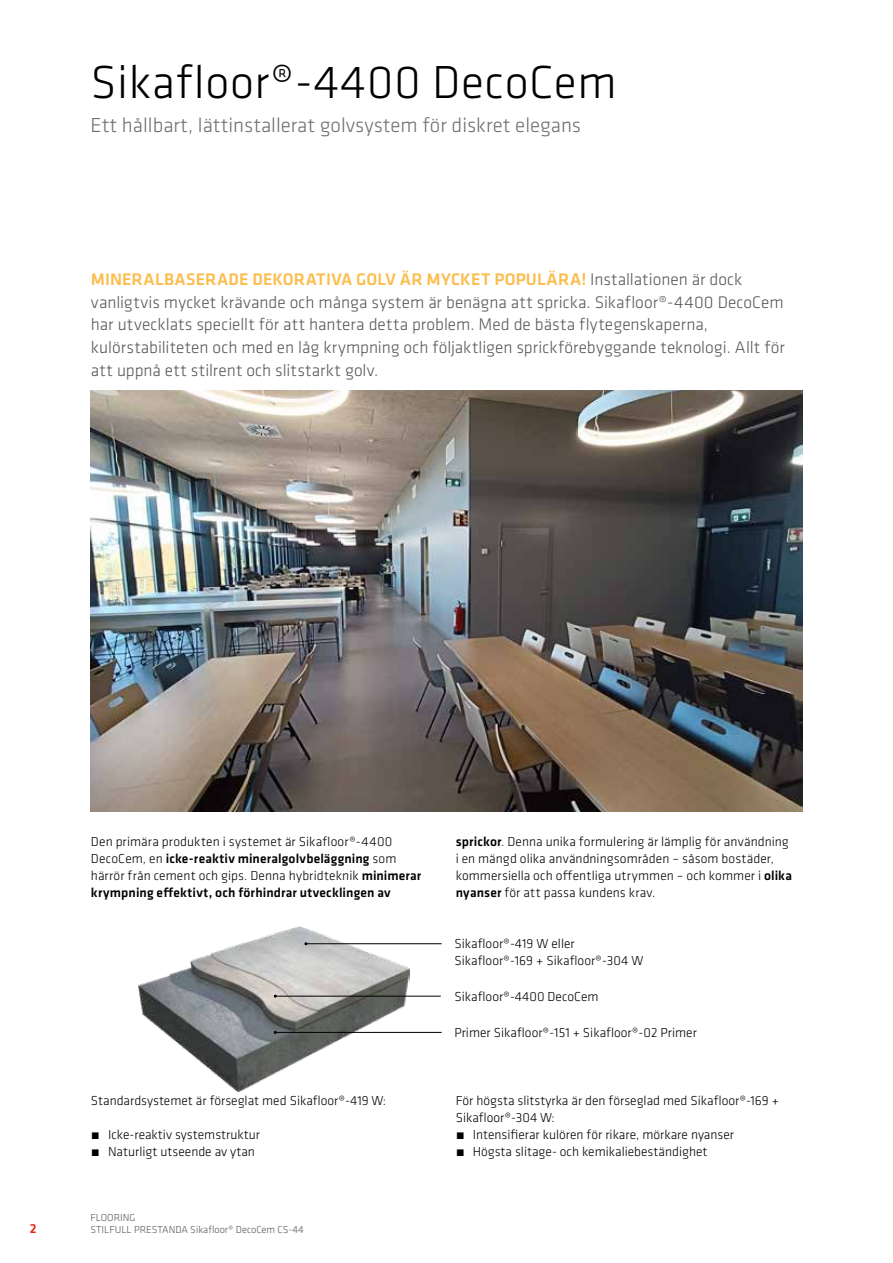
<style>
.page{position:relative;width:893px;height:1263px;background:#fff}
.page>*{position:absolute;margin:0;border:0;box-sizing:border-box;transform-origin:0 0}
.t1{font:300 48px "Klavika";letter-spacing:.015em;color:#000}
.t2{font:300 21px "Klavika";color:#706f6f}
.t3{font:300 17.4px/22.6px "Klavika";color:#575756}
.t4{font:300 13.5px/17px "Klavika";color:#000}
.t5{font:500 13.5px "Klavika";color:#e42313}
.t6{font:300 10.5px/12.6px "Klavika";color:#575756}
.s1{font-weight:500;color:#fbbd4c}
.s2{font-weight:500}
</style>
<div class="page">
<img style="left:91px;top:390px;width:711px;height:421px">
<img style="left:138px;top:926px;width:271px;height:165px">
<hr style="left:275px;top:996px;width:166px;height:1px;background:#000">
<hr style="left:275px;top:1032px;width:167px;height:1px;background:#000">
<hr style="left:306px;top:943px;width:136px;height:1px;background:#000">
<h1 class="t1" style="left:90px;top:53px;width:528px">Sikafloor®-4400 DecoCem</h1>
<h2 class="t2" style="left:91px;top:112px;width:492px">Ett hållbart, lättinstallerat golvsystem för diskret elegans</h2>
<p class="t3" style="left:91px;top:268px;width:695px"><span class="s1">MINERALBASERADE DEKORATIVA GOLV ÄR MYCKET POPULÄRA!</span> Installationen är dock vanligtvis mycket krävande och många system är benägna att spricka. Sikafloor®-4400 DecoCem har utvecklats speciellt för att hantera detta problem. Med de bästa flytegenskaperna, kulörstabiliteten och med en låg krympning och följaktligen sprickförebyggande teknologi. Allt för att uppnå ett stilrent och slitstarkt golv.</p>
<p class="t4" style="left:91px;top:833px;width:332px">Den primära produkten i systemet är Sikafloor®-4400<br>DecoCem, en <span class="s2">icke-reaktiv mineralgolvbeläggning</span> som härrör från cement och gips. Denna hybridteknik <span class="s2">minimerar krympning effektivt, och förhindrar utvecklingen av</span></p>
<p class="t4" style="left:456px;top:833px;width:338px"><span class="s2">sprickor</span>. Denna unika formulering är lämplig för användning i en mängd olika användningsområden – såsom bostäder, kommersiella och offentliga utrymmen – och kommer i <span class="s2">olika nyanser</span> för att passa kundens krav.</p>
<p class="t4" style="left:454px;top:935px;width:191px">Sikafloor®-419 W eller<br>Sikafloor®-169 + Sikafloor®-304 W</p>
<p class="t4" style="left:91px;top:1092px;width:297px">Standardsystemet är förseglat med Sikafloor®-419 W:</p>
<p class="t4" style="left:91px;top:1125px;width:171px">́ Icke-reaktiv systemstruktur ́ Naturligt utseende av ytan</p>
<p class="t5" style="left:30px;top:1219px;width:8px">2</p>
<p class="t6" style="left:91px;top:1211px;width:215px">FLOORING<br>STILFULL PRESTANDA Sikafloor® DecoCem CS-44</p>
<p class="t4" style="left:454px;top:988px;width:146px">Sikafloor®-4400 DecoCem</p>
<p class="t4" style="left:454px;top:1024px;width:244px">Primer Sikafloor®-151 + Sikafloor®-02 Primer</p>
<p class="t4" style="left:456px;top:1092px;width:325px">För högsta slitstyrka är den förseglad med Sikafloor®-169 + Sikafloor®-304 W:<br>́ Intensifierar kulören för rikare, mörkare nyanser<br>́ Högsta slitage- och kemikaliebeständighet</p>
</div>
